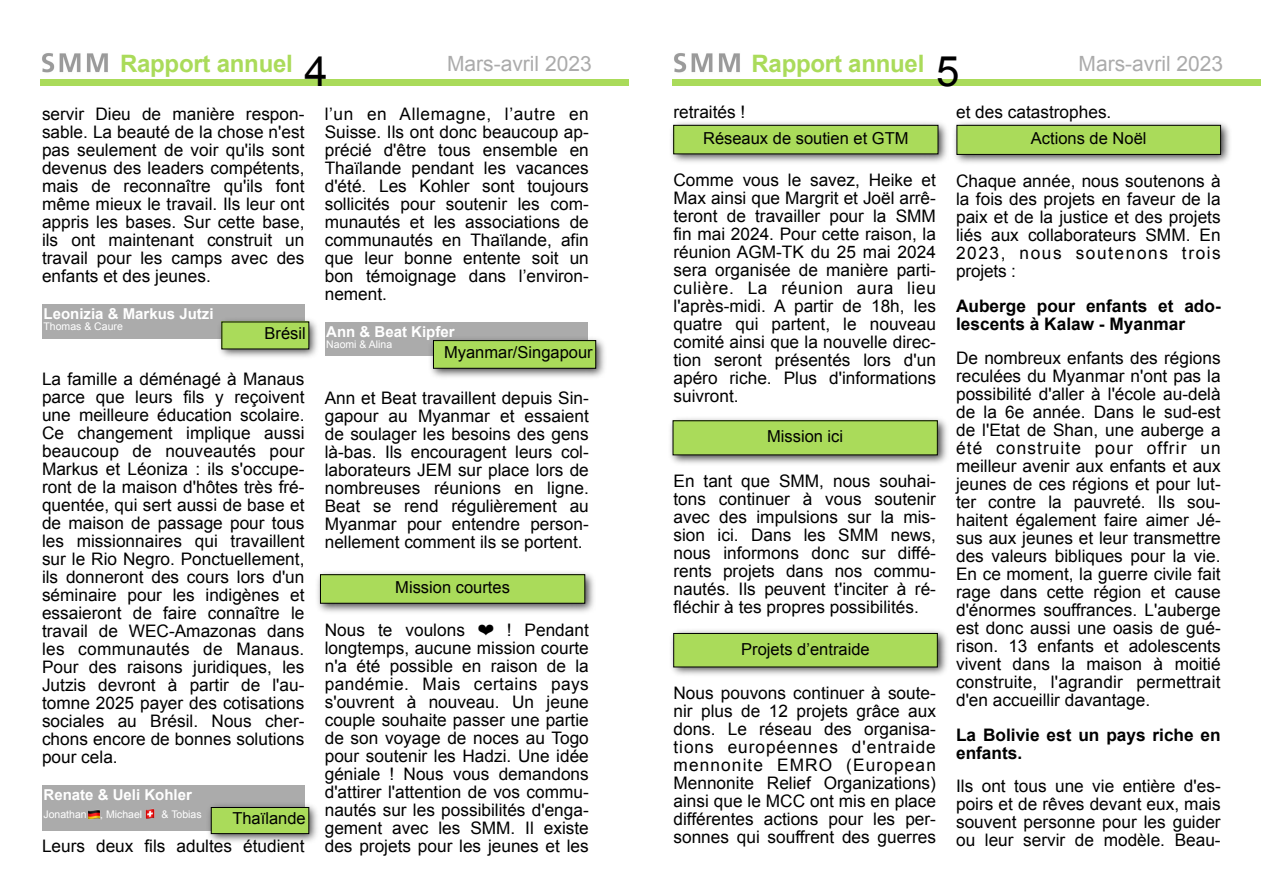
<style>
.page{position:relative;width:1263px;height:893px;background:#fff}
.page>*{position:absolute;margin:0;border:0;box-sizing:border-box;transform-origin:0 0}
.t1{font:42px "Arial";color:#000}
.t2{font:700 24px "Arial";letter-spacing:-.01em;color:#aadb5a}
.t3{font:21px "Arial";color:#ababab}
.t4{font:17.25px/18px "Arial";color:#000;text-align:justify}
.t5{font:700 17.25px/18px "Arial";color:#000}
.t6{font:16.5px "Arial";color:#000}
.t7{font:700 15px "Arial";color:#fff}
.t8{font:10.5px "Arial";color:#fff}
</style>
<div class="page">
<div style="left:42px;top:304px;width:262px;height:35px;background:#ababab"></div>
<img style="left:219px;top:317px;width:98px;height:40px">
<div style="left:222px;top:322px;width:87px;height:27px;background:#aadb5a"></div>
<div style="left:42px;top:785px;width:262px;height:45px;background:#ababab"></div>
<img style="left:146px;top:809px;width:9px;height:10px">
<img style="left:207px;top:803px;width:110px;height:39px">
<div style="left:211px;top:807px;width:98px;height:27px;background:#aadb5a"></div>
<div style="left:211px;top:807px;width:98px;height:27px;border:1px solid #000"></div>
<div style="left:325px;top:322px;width:262px;height:34px;background:#ababab"></div>
<img style="left:430px;top:336px;width:175px;height:41px">
<div style="left:433px;top:341px;width:163px;height:27px;background:#aadb5a"></div>
<div style="left:433px;top:340px;width:163px;height:28px;border:1px solid #000"></div>
<div style="left:40px;top:80px;width:589px;height:6px;background:#aadb5a"></div>
<img style="left:42px;top:53px;width:66px;height:20px">
<img style="left:317px;top:572px;width:277px;height:40px">
<div style="left:320px;top:575px;width:265px;height:28px;background:#aadb5a"></div>
<div style="left:320px;top:574px;width:265px;height:29px;border:1px solid #000"></div>
<div style="left:672px;top:80px;width:589px;height:6px;background:#aadb5a"></div>
<img style="left:674px;top:53px;width:66px;height:20px">
<img style="left:954px;top:122px;width:276px;height:41px">
<div style="left:957px;top:125px;width:263px;height:29px;background:#aadb5a"></div>
<div style="left:957px;top:125px;width:264px;height:30px;border:1px solid #000"></div>
<img style="left:671px;top:630px;width:276px;height:45px">
<div style="left:674px;top:633px;width:263px;height:34px;background:#aadb5a"></div>
<div style="left:673px;top:633px;width:264px;height:34px;border:1px solid #000"></div>
<img style="left:670px;top:418px;width:277px;height:46px">
<div style="left:673px;top:421px;width:264px;height:34px;background:#aadb5a"></div>
<img style="left:671px;top:122px;width:276px;height:40px">
<div style="left:674px;top:125px;width:264px;height:29px;background:#aadb5a"></div>
<div style="left:673px;top:125px;width:265px;height:29px;border:1px solid #000"></div>
<svg style="left:88px;top:810px;width:12px;height:10px"></svg>
<svg style="left:145px;top:809px;width:9px;height:9px"></svg>
<h2 class="t2" style="left:120px;top:48px;width:174px">Rapport annuel</h2>
<p class="t3" style="left:447px;top:50px;width:146px">Mars-avril 2023</p>
<h1 class="t1" style="left:304px;top:43px;width:25px">4</h1>
<p class="t4" style="left:42px;top:105px;width:264px">servir Dieu de manière respon&shy;sable. La beauté de la chose n'est pas seulement de voir qu'ils sont devenus des leaders compétents, mais de reconnaître qu'ils font même mieux le travail. Ils leur ont appris les bases. Sur cette base, ils ont maintenant construit un travail pour les camps avec des enfants et des jeunes.</p>
<p class="t7" style="left:44px;top:304px;width:172px">Leonizia &amp; Markus Jutzi</p>
<p class="t8" style="left:44px;top:320px;width:81px">Thomas &amp; Caure</p>
<p class="t6" style="left:265px;top:322px;width:43px">Brésil</p>
<p class="t4" style="left:42px;top:370px;width:264px">La famille a déménagé à Manaus parce que leurs fils y reçoivent une meilleure éducation scolaire.<br>Ce changement implique aussi beaucoup de nouveautés pour Markus et Léoniza : ils s'occupe&shy;ront de la maison d'hôtes très fré&shy;quentée, qui sert aussi de base et de maison de passage pour tous les missionnaires qui travaillent sur le Rio Negro. Ponctuellement, ils donneront des cours lors d'un séminaire pour les indigènes et essaieront de faire connaître le travail de WEC-Amazonas dans les communautés de Manaus.<br>Pour des raisons juridiques, les Jutzis devront à partir de l'au&shy;tomne 2025 payer des cotisations sociales au Brésil. Nous cher&shy;chons encore de bonnes solutions pour cela.</p>
<p class="t7" style="left:44px;top:784px;width:150px">Renate &amp; Ueli Kohler</p>
<p class="t8" style="left:44px;top:808px;width:45px">Jonathan</p>
<p class="t8" style="left:100px;top:808px;width:44px">, Michael</p>
<p class="t8" style="left:162px;top:808px;width:42px">&amp; Tobias</p>
<p class="t6" style="left:232px;top:808px;width:75px">Thaïlande</p>
<p class="t4" style="left:42px;top:837px;width:264px">Leurs deux fils adultes étudient</p>
<p class="t4" style="left:325px;top:105px;width:266px">l’un en Allemagne, l’autre en Suisse. Ils ont donc beaucoup ap&shy;précié d'être tous ensemble en Thaïlande pendant les vacances d'été. Les Kohler sont toujours sollicités pour soutenir les com&shy;munautés et les associations de communautés en Thaïlande, afin que leur bonne entente soit un bon témoignage dans l’environ&shy;nement.</p>
<p class="t7" style="left:326px;top:322px;width:130px">Ann &amp; Beat Kipfer</p>
<p class="t8" style="left:326px;top:338px;width:67px">Naomi &amp; Alina</p>
<p class="t6" style="left:444px;top:341px;width:150px">Myanmar/Singapour</p>
<p class="t4" style="left:325px;top:389px;width:266px">Ann et Beat travaillent depuis Sin&shy;gapour au Myanmar et essaient de soulager les besoins des gens là-bas. Ils encouragent leurs col&shy;laborateurs JEM sur place lors de nombreuses réunions en ligne.<br>Beat se rend régulièrement au Myanmar pour entendre person&shy;nellement comment ils se portent.</p>
<p class="t6" style="left:395px;top:577px;width:116px">Mission courtes</p>
<p class="t4" style="left:325px;top:621px;width:266px">Nous te voulons ❤ ! Pendant longtemps, aucune mission courte n'a été possible en raison de la pandémie. Mais certains pays s'ouvrent à nouveau. Un jeune couple souhaite passer une partie de son voyage de noces au Togo pour soutenir les Hadzi. Une idée géniale ! Nous vous demandons d'attirer l'attention de vos commu&shy;nautés sur les possibilités d'enga&shy;gement avec les SMM. Il existe des projets pour les jeunes et les</p>
<p class="t4" style="left:673px;top:104px;width:73px">retraités !</p>
<h2 class="t2" style="left:751px;top:48px;width:174px">Rapport annuel</h2>
<p class="t3" style="left:1078px;top:50px;width:146px">Mars-avril 2023</p>
<h1 class="t1" style="left:936px;top:43px;width:25px">5</h1>
<p class="t4" style="left:956px;top:104px;width:157px">et des catastrophes.</p>
<p class="t6" style="left:703px;top:127px;width:207px">Réseaux de soutien et GTM</p>
<p class="t4" style="left:673px;top:171px;width:264px">Comme vous le savez, Heike et Max ainsi que Margrit et Joël arrê&shy;teront de travailler pour la SMM fin mai 2024. Pour cette raison, la réunion AGM-TK du 25 mai 2024 sera organisée de manière parti&shy;culière. La réunion aura lieu l'après-midi. A partir de 18h, les quatre qui partent, le nouveau comité ainsi que la nouvelle direc&shy;tion seront présentés lors d'un apéro riche. Plus d'informations suivront.</p>
<p class="t6" style="left:767px;top:425px;width:78px">Mission ici</p>
<p class="t4" style="left:673px;top:473px;width:264px">En tant que SMM, nous souhai&shy;tons continuer à vous soutenir avec des impulsions sur la mis&shy;sion ici. Dans les SMM news, nous informons donc sur diffé&shy;rents projets dans nos commu&shy;nautés. Ils peuvent t'inciter à ré&shy;fléchir à tes propres possibilités.</p>
<p class="t6" style="left:741px;top:638px;width:130px">Projets d’entraide</p>
<p class="t4" style="left:673px;top:684px;width:264px">Nous pouvons continuer à soute&shy;nir plus de 12 projets grâce aux dons. Le réseau des organisa&shy;tions européennes d'entraide mennonite EMRO (European Mennonite Relief Organizations) ainsi que le MCC ont mis en place différentes actions pour les per&shy;sonnes qui souffrent des guerres</p>
<p class="t6" style="left:1031px;top:127px;width:117px">Actions de Noël</p>
<p class="t4" style="left:956px;top:173px;width:266px">Chaque année, nous soutenons à la fois des projets en faveur de la paix et de la justice et des projets liés aux collaborateurs SMM. En 2023, nous soutenons trois projets :</p>
<p class="t5" style="left:956px;top:297px;width:266px">Auberge pour enfants et ado&shy;lescents à Kalaw - Myanmar</p>
<p class="t4" style="left:956px;top:350px;width:266px">De nombreux enfants des régions reculées du Myanmar n'ont pas la possibilité d'aller à l'école au-delà de la 6e année. Dans le sud-est de l'Etat de Shan, une auberge a été construite pour offrir un meilleur avenir aux enfants et aux jeunes de ces régions et pour lut&shy;ter contre la pauvreté. Ils sou&shy;haitent également faire aimer Jé&shy;sus aux jeunes et leur transmettre des valeurs bibliques pour la vie.<br>En ce moment, la guerre civile fait rage dans cette région et cause d'énormes souffrances. L'auberge est donc aussi une oasis de gué&shy;rison. 13 enfants et adolescents vivent dans la maison à moitié construite, l'agrandir permettrait d'en accueillir davantage.</p>
<p class="t5" style="left:956px;top:726px;width:266px">La Bolivie est un pays riche en enfants.</p>
<p class="t4" style="left:956px;top:777px;width:266px">Ils ont tous une vie entière d'es&shy;poirs et de rêves devant eux, mais souvent personne pour les guider ou leur servir de modèle. Beau-</p>
</div>
